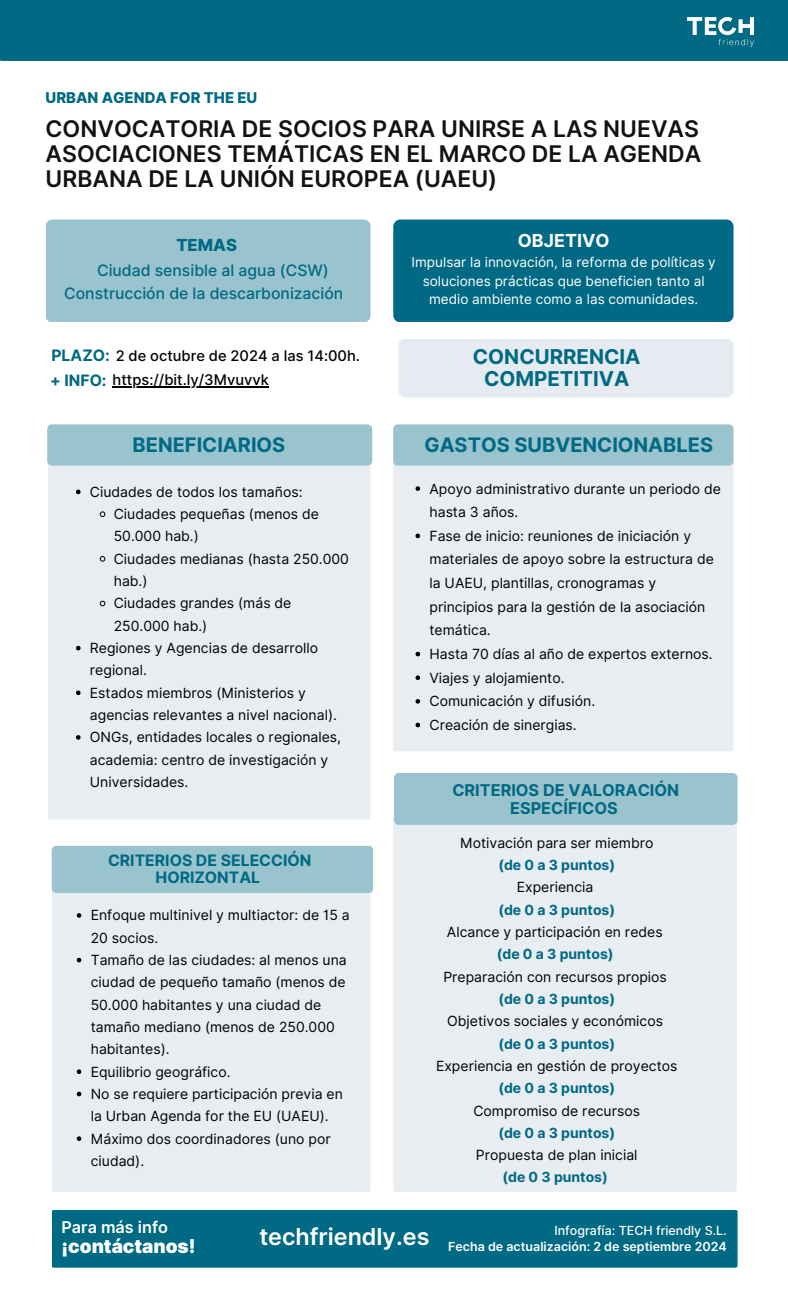
<style>
.page{position:relative;width:788px;height:1313px;background:#fff}
.page>*{position:absolute;margin:0;border:0;box-sizing:border-box;transform-origin:0 0}
.t1{font:600 23.28px "Inter";color:#fff}
.t2{font:600 22.93px/25.1px "Inter";color:#121212;text-align:justify}
.t3{font:700 20.47px/21.8px "Inter";color:#006983;text-align:center}
.t4{font:700 20.04px "Inter";color:#006983}
.t5{font:900 18.99px "Inter";color:#fff}
.t6{font:700 17.94px "Inter";color:#fff}
.t7{font:800 16.62px "Inter";color:#006983}
.t8{font:700 16.28px/17.6px "Inter";color:#006983;text-align:center}
.t9{font:600 16.19px "Inter";color:#fff}
.t10{font:500 15.75px/22.9px "Inter";color:#006983}
.t11{font:700 15.75px/17.1px "Inter";color:#006983;text-align:center}
.t12{font:800 14.88px "Inter";color:#006983}
.t13{font:500 14.7px "Inter";color:#000}
.t14{font:14px/22.3px "Inter";color:#000}
.t15{font:700 14px "Inter";color:#006983}
.t16{font:13.56px/18.4px "Inter";color:#fff;text-align:center}
.t17{font:600 12.51px "Inter";color:#fff}
.t18{font:500 12.51px "Inter";color:#fff}
.s1{font-weight:700;font-size:15.75px;color:#006983}
</style>
<div class="page">
<div style="left:393px;top:219px;width:340px;height:103px;background:#006983;border-radius:7px"></div>
<div style="left:46px;top:219px;width:324px;height:103px;background:#99c3cd;border-radius:6px"></div>
<div style="left:48px;top:455px;width:322px;height:364px;background:#e6ebf1;border-radius:2px"></div>
<div style="left:47px;top:424px;width:325px;height:41px;background:#99c3cd;border-radius:5px"></div>
<svg style="left:76px;top:489px;width:5px;height:5px"></svg>
<svg style="left:99px;top:511px;width:7px;height:6px"></svg>
<svg style="left:99px;top:556px;width:7px;height:6px"></svg>
<svg style="left:99px;top:600px;width:7px;height:6px"></svg>
<svg style="left:76px;top:646px;width:5px;height:4px"></svg>
<svg style="left:76px;top:690px;width:5px;height:5px"></svg>
<svg style="left:76px;top:735px;width:5px;height:4px"></svg>
<hr style="left:112px;top:386px;width:157px;height:1px;background:#000">
<div style="left:393px;top:459px;width:340px;height:292px;background:#e6ebf1;border-radius:2px"></div>
<div style="left:393px;top:424px;width:340px;height:41px;background:#99c3cd;border-radius:5px"></div>
<svg style="left:415px;top:486px;width:5px;height:5px"></svg>
<svg style="left:415px;top:533px;width:5px;height:5px"></svg>
<svg style="left:415px;top:652px;width:5px;height:4px"></svg>
<svg style="left:415px;top:675px;width:5px;height:5px"></svg>
<svg style="left:415px;top:699px;width:5px;height:4px"></svg>
<svg style="left:415px;top:722px;width:5px;height:5px"></svg>
<div style="left:52px;top:873px;width:318px;height:319px;background:#e6ebf1;border-radius:2px"></div>
<div style="left:52px;top:845px;width:321px;height:48px;background:#99c3cd;border-radius:5px"></div>
<svg style="left:77px;top:913px;width:4px;height:4px"></svg>
<svg style="left:77px;top:957px;width:4px;height:5px"></svg>
<svg style="left:77px;top:1069px;width:4px;height:5px"></svg>
<svg style="left:77px;top:1091px;width:4px;height:5px"></svg>
<svg style="left:77px;top:1136px;width:4px;height:5px"></svg>
<div style="left:393px;top:812px;width:343px;height:380px;background:#e6ebf1;border-radius:2px"></div>
<div style="left:394px;top:773px;width:343px;height:52px;background:#99c3cd;border-radius:5px"></div>
<div style="left:52px;top:1209px;width:685px;height:58px;background:#006983;border-radius:2px"></div>
<div style="left:0;top:0;width:788px;height:61px;background:#006983"></div>
<img style="left:687px;top:17px;width:66px;height:30px">
<div style="left:398px;top:339px;width:335px;height:58px;background:#e6ebf1;border-radius:7px"></div>
<h5 class="t12" style="left:46px;top:89px;width:213px">URBAN AGENDA FOR THE EU</h5>
<p class="t2" style="left:46px;top:116px;width:657px">CONVOCATORIA DE SOCIOS PARA UNIRSE A LAS NUEVAS ASOCIACIONES TEMÁTICAS EN EL MARCO DE LA AGENDA URBANA DE LA UNIÓN EUROPEA (UAEU)</p>
<p class="t7" style="left:176px;top:235px;width:62px">TEMAS</p>
<p class="t10" style="left:64px;top:258px;width:280px;text-indent:33px">Ciudad sensible al agua (CSW)<br>Construcción de la descarbonización</p>
<h1 class="t13" style="left:51px;top:346px;width:310px"><span class="s1">PLAZO:</span> 2 de octubre de 2024 a las 14:00h.</h1>
<p class="t13" style="left:50px;top:370px;width:220px"><span class="s1">+ INFO:</span> https://bit.ly/3Mvuvvk</p>
<h3 class="t6" style="left:518px;top:230px;width:93px">OBJETIVO</h3>
<p class="t16" style="left:411px;top:253px;width:306px">Impulsar la innovación, la reforma de políticas y soluciones prácticas que beneficien tanto al medio ambiente como a las comunidades.</p>
<h2 class="t3" style="left:473px;top:345px;width:169px">CONCURRENCIA<br>COMPETITIVA</h2>
<p class="t4" style="left:132px;top:433px;width:154px">BENEFICIARIOS</p>
<p class="t4" style="left:424px;top:433px;width:290px">GASTOS SUBVENCIONABLES</p>
<p class="t14" style="left:429px;top:476px;width:293px;line-height:23.6px">Apoyo administrativo durante un periodo de hasta 3 años.</p>
<p class="t14" style="left:429px;top:524px;width:286px;line-height:23.6px">Fase de inicio: reuniones de iniciación y materiales de apoyo sobre la estructura de la UAEU, plantillas, cronogramas y principios para la gestión de la asociación temática.</p>
<p class="t14" style="left:429px;top:643px;width:285px">Hasta 70 días al año de expertos externos.</p>
<p class="t14" style="left:429px;top:666px;width:137px">Viajes y alojamiento.</p>
<p class="t14" style="left:429px;top:690px;width:167px">Comunicación y difusión.</p>
<p class="t14" style="left:429px;top:713px;width:149px">Creación de sinergias.</p>
<p class="t14" style="left:90px;top:480px;width:214px">Ciudades de todos los tamaños:</p>
<p class="t14" style="left:114px;top:503px;width:207px">Ciudades pequeñas (menos de<br>50.000 hab.)</p>
<h3 class="t14" style="left:114px;top:547px;width:237px">Ciudades medianas (hasta 250.000 hab.)</h3>
<h5 class="t14" style="left:114px;top:592px;width:179px">Ciudades grandes (más de<br>250.000 hab.)</h5>
<h6 class="t14" style="left:90px;top:637px;width:230px">Regiones y Agencias de desarrollo regional.</h6>
<h5 class="t14" style="left:90px;top:681px;width:248px">Estados miembros (Ministerios y agencias relevantes a nivel nacional).</h5>
<h6 class="t14" style="left:90px;top:726px;width:253px">ONGs, entidades locales o regionales, academia: centro de investigación y<br>Universidades.</h6>
<p class="t8" style="left:452px;top:781px;width:228px">CRITERIOS DE VALORACIÓN<br>ESPECÍFICOS</p>
<p class="t14" style="left:460px;top:831px;width:195px">Motivación para ser miembro</p>
<h5 class="t15" style="left:498px;top:856px;width:118px">(de 0 a 3 puntos)</h5>
<p class="t14" style="left:516px;top:876px;width:78px">Experiencia</p>
<p class="t15" style="left:498px;top:901px;width:118px">(de 0 a 3 puntos)</p>
<p class="t14" style="left:447px;top:920px;width:217px">Alcance y participación en redes</p>
<p class="t15" style="left:496px;top:945px;width:118px">(de 0 a 3 puntos)</p>
<p class="t14" style="left:443px;top:965px;width:225px">Preparación con recursos propios</p>
<p class="t15" style="left:498px;top:990px;width:118px">(de 0 a 3 puntos)</p>
<p class="t14" style="left:447px;top:1010px;width:217px">Objetivos sociales y económicos</p>
<p class="t15" style="left:498px;top:1035px;width:118px">(de 0 a 3 puntos)</p>
<p class="t14" style="left:436px;top:1054px;width:243px">Experiencia en gestión de proyectos</p>
<p class="t15" style="left:498px;top:1079px;width:118px">(de 0 a 3 puntos)</p>
<p class="t14" style="left:473px;top:1099px;width:168px">Compromiso de recursos</p>
<p class="t15" style="left:498px;top:1124px;width:118px">(de 0 a 3 puntos)</p>
<p class="t14" style="left:476px;top:1143px;width:163px">Propuesta de plan inicial</p>
<p class="t15" style="left:502px;top:1169px;width:107px">(de 0 3 puntos)</p>
<p class="t18" style="left:554px;top:1222px;width:174px">Infografía: TECH friendly S.L.</p>
<p class="t17" style="left:448px;top:1238px;width:280px">Fecha de actualización: 2 de septiembre 2024</p>
<p class="t11" style="left:108px;top:852px;width:205px">CRITERIOS DE SELECCIÓN<br>HORIZONTAL</p>
<h3 class="t14" style="left:91px;top:904px;width:260px">Enfoque multinivel y multiactor: de 15 a<br>20 socios.</h3>
<p class="t14" style="left:91px;top:948px;width:257px">Tamaño de las ciudades: al menos una ciudad de pequeño tamaño (menos de<br>50.000 habitantes y una ciudad de tamaño mediano (menos de 250.000 habitantes).</p>
<p class="t14" style="left:91px;top:1060px;width:141px">Equilibrio geográfico.</p>
<p class="t14" style="left:91px;top:1082px;width:254px">No se requiere participación previa en la Urban Agenda for the EU (UAEU).</p>
<p class="t14" style="left:91px;top:1127px;width:241px">Máximo dos coordinadores (uno por ciudad).</p>
<h4 class="t9" style="left:61px;top:1217px;width:108px">Para más info</h4>
<h4 class="t5" style="left:61px;top:1235px;width:136px">¡contáctanos!</h4>
<p class="t1" style="left:259px;top:1222px;width:172px">techfriendly.es</p>
</div>
